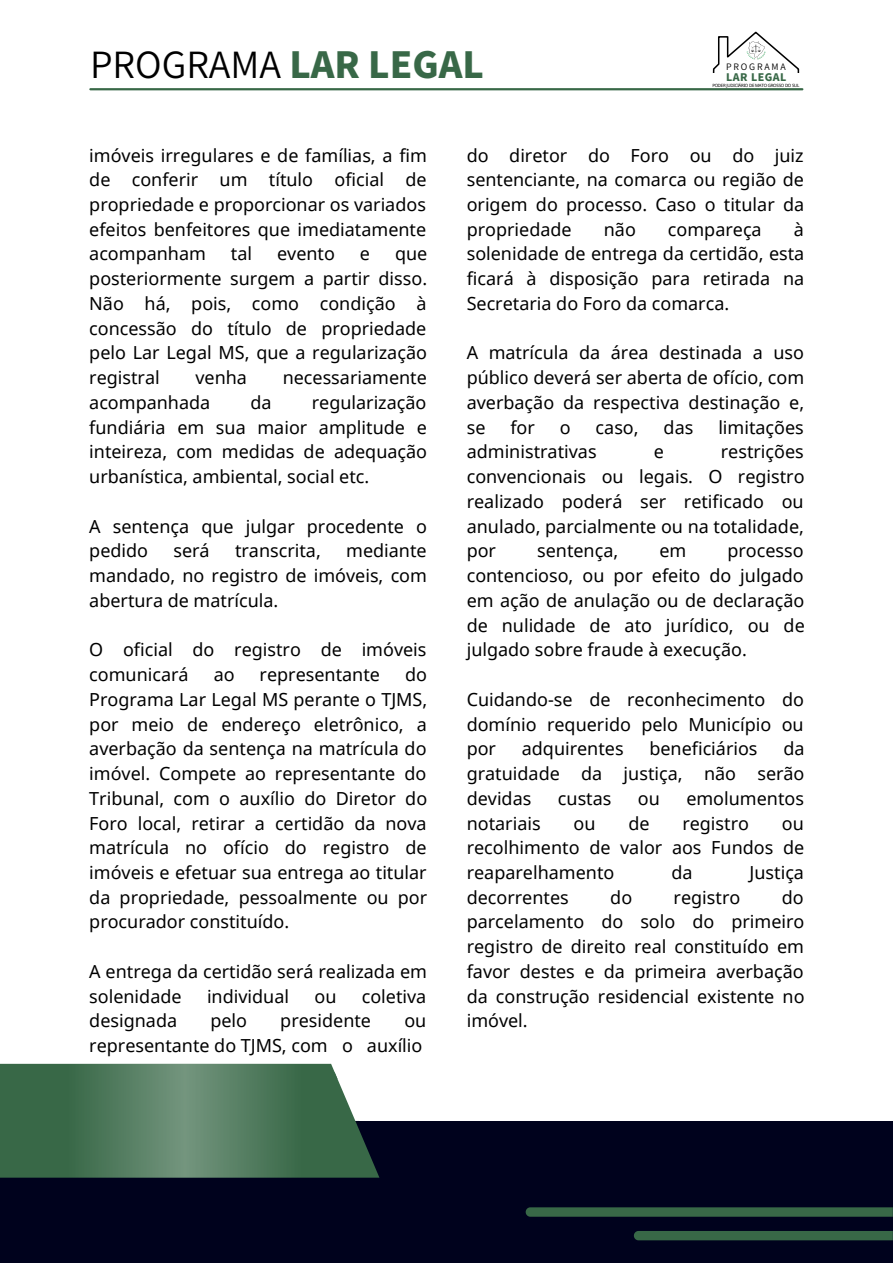
<style>
.page{position:relative;width:893px;height:1264px;background:#fff}
.page>*{position:absolute;margin:0;border:0;box-sizing:border-box;transform-origin:0 0}
.t1{font:600 36px "Noto Sans JP";color:#000}
.t2{font:18px/24.8px "Noto Sans";color:#000;text-align:justify}
.t3{font:900 10.35px "Noto Sans JP";letter-spacing:.045em;color:#386847}
.t4{font:600 8.85px "Noto Sans JP";letter-spacing:.2em;color:#000}
.t5{font:4.35px "Noto Sans";letter-spacing:-.05em;color:#000}
.s1{font-weight:900;color:#386847}
</style>
<div class="page">
<div style="left:0;top:1120px;width:892px;height:142px;background:#00021d"></div>
<svg style="left:525px;top:1207px;width:367px;height:9px;background:#356345"></svg>
<div style="left:634px;top:1231px;width:258px;height:9px;background:#386847"></div>
<svg style="left:0;top:1063px;width:385px;height:115px;background:#537b60"></svg>
<hr style="left:90px;top:88px;width:712px;height:2px;background:#386847">
<svg style="left:712px;top:31px;width:87px;height:41px"></svg>
<p class="t1" style="left:90px;top:36px;width:395px">PROGRAMA <span class="s1">LAR LEGAL</span></p>
<p class="t4" style="left:726px;top:60px;width:61px">PROGRAMA</p>
<p class="t5" style="left:712px;top:82px;width:89px">PODER JUDICIÁRIO DE MATO GROSSO DO SUL</p>
<p class="t3" style="left:726px;top:69px;width:62px">LAR LEGAL</p>
<p class="t2" style="left:89px;top:142px;width:339px">imóveis irregulares e de famílias, a fim de conferir um título oficial de propriedade e proporcionar os variados efeitos benfeitores que imediatamente acompanham</p>
<p class="t2" style="left:231px;top:241px;width:23px">tal</p>
<p class="t2" style="left:277px;top:241px;width:59px">evento</p>
<p class="t2" style="left:360px;top:241px;width:12px">e</p>
<p class="t2" style="left:89px;top:241px;width:339px;text-indent:306px">que posteriormente surgem a partir disso.<br>Não há, pois, como condição à concessão do título de propriedade pelo Lar Legal MS, que a regularização registral</p>
<p class="t2" style="left:195px;top:365px;width:53px">venha</p>
<p class="t2" style="left:283px;top:365px;width:146px">necessariamente</p>
<p class="t2" style="left:89px;top:389px;width:123px">acompanhada</p>
<p class="t2" style="left:250px;top:389px;width:23px">da</p>
<p class="t2" style="left:89px;top:389px;width:339px;text-indent:222px">regularização fundiária em sua maior amplitude e inteireza, com medidas de adequação urbanística, ambiental, social etc.</p>
<p class="t2" style="left:89px;top:513px;width:339px">A sentença que julgar procedente o pedido</p>
<p class="t2" style="left:173px;top:538px;width:38px">será</p>
<p class="t2" style="left:235px;top:538px;width:87px">transcrita,</p>
<p class="t2" style="left:89px;top:538px;width:339px;text-indent:257px">mediante mandado, no registro de imóveis, com abertura de matrícula.</p>
<p class="t2" style="left:89px;top:637px;width:339px">O oficial do registro de imóveis comunicará</p>
<p class="t2" style="left:89px;top:661px;width:339px;text-indent:316px">do Programa Lar Legal MS perante o TJMS, por meio de endereço eletrônico, a averbação da sentença na matrícula do imóvel. Compete ao representante do Tribunal, com o auxílio do Diretor do Foro local, retirar a certidão da nova matrícula no ofício do registro de imóveis e efetuar sua entrega ao titular da propriedade, pessoalmente ou por procurador constituído.</p>
<p class="t2" style="left:89px;top:958px;width:339px">A entrega da certidão será realizada em solenidade</p>
<p class="t2" style="left:214px;top:661px;width:22px">ao</p>
<p class="t2" style="left:259px;top:661px;width:122px">representante</p>
<p class="t2" style="left:207px;top:983px;width:84px">individual</p>
<p class="t2" style="left:314px;top:983px;width:23px">ou</p>
<p class="t2" style="left:362px;top:983px;width:66px">coletiva</p>
<p class="t2" style="left:89px;top:1008px;width:89px">designada</p>
<p class="t2" style="left:210px;top:1008px;width:38px">pelo</p>
<p class="t2" style="left:280px;top:1008px;width:92px">presidente</p>
<p class="t2" style="left:89px;top:1008px;width:338px;text-align:right">ou<br>representante do TJMS, com o auxílio</p>
<p class="t2" style="left:466px;top:142px;width:339px">do diretor do Foro ou do juiz sentenciante, na comarca ou região de origem do processo. Caso o titular da propriedade</p>
<p class="t2" style="left:466px;top:216px;width:339px;text-indent:327px">à solenidade de entrega da certidão, esta ficará à disposição para retirada na Secretaria do Foro da comarca.</p>
<p class="t2" style="left:466px;top:340px;width:339px">A matrícula da área destinada a uso público deverá ser aberta de ofício, com averbação da respectiva destinação e, se</p>
<p class="t2" style="left:603px;top:216px;width:34px">não</p>
<p class="t2" style="left:668px;top:216px;width:95px">compareça</p>
<p class="t2" style="left:510px;top:414px;width:26px">for</p>
<p class="t2" style="left:559px;top:414px;width:12px">o</p>
<p class="t2" style="left:595px;top:414px;width:45px">caso,</p>
<p class="t2" style="left:663px;top:414px;width:31px">das</p>
<p class="t2" style="left:718px;top:414px;width:87px">limitações</p>
<p class="t2" style="left:466px;top:439px;width:131px">administrativas</p>
<p class="t2" style="left:653px;top:439px;width:12px">e</p>
<p class="t2" style="left:466px;top:439px;width:339px;text-indent:254px">restrições convencionais ou legais. O registro realizado poderá ser retificado ou anulado, parcialmente ou na totalidade, por</p>
<p class="t2" style="left:537px;top:538px;width:83px">sentença,</p>
<p class="t2" style="left:659px;top:538px;width:28px">em</p>
<p class="t2" style="left:466px;top:538px;width:339px;text-indent:261px">processo contencioso, ou por efeito do julgado em ação de anulação ou de declaração de nulidade de ato jurídico, ou de julgado sobre fraude à execução.</p>
<p class="t2" style="left:466px;top:686px;width:339px">Cuidando-se de reconhecimento do domínio requerido pelo Município ou por</p>
<p class="t2" style="left:521px;top:736px;width:103px">adquirentes</p>
<p class="t2" style="left:649px;top:736px;width:110px">beneficiários</p>
<p class="t2" style="left:466px;top:736px;width:339px;text-indent:316px">da gratuidade da justiça, não serão devidas</p>
<p class="t2" style="left:558px;top:785px;width:55px">custas</p>
<p class="t2" style="left:638px;top:785px;width:23px">ou</p>
<p class="t2" style="left:686px;top:785px;width:119px">emolumentos</p>
<p class="t2" style="left:466px;top:810px;width:75px">notariais</p>
<p class="t2" style="left:573px;top:810px;width:23px">ou</p>
<p class="t2" style="left:628px;top:810px;width:23px">de</p>
<p class="t2" style="left:682px;top:810px;width:68px">registro</p>
<p class="t2" style="left:466px;top:810px;width:339px;text-indent:315px">ou recolhimento de valor aos Fundos de reaparelhamento</p>
<p class="t2" style="left:671px;top:859px;width:23px">da</p>
<p class="t2" style="left:749px;top:859px;width:56px">Justiça</p>
<p class="t2" style="left:466px;top:884px;width:339px;text-indent:315px">do parcelamento do solo do primeiro registro de direito real constituído em favor destes e da primeira averbação da construção residencial existente no imóvel.</p>
<p class="t2" style="left:466px;top:884px;width:103px">decorrentes</p>
<p class="t2" style="left:610px;top:884px;width:23px">do</p>
<p class="t2" style="left:673px;top:884px;width:68px">registro</p>
</div>
